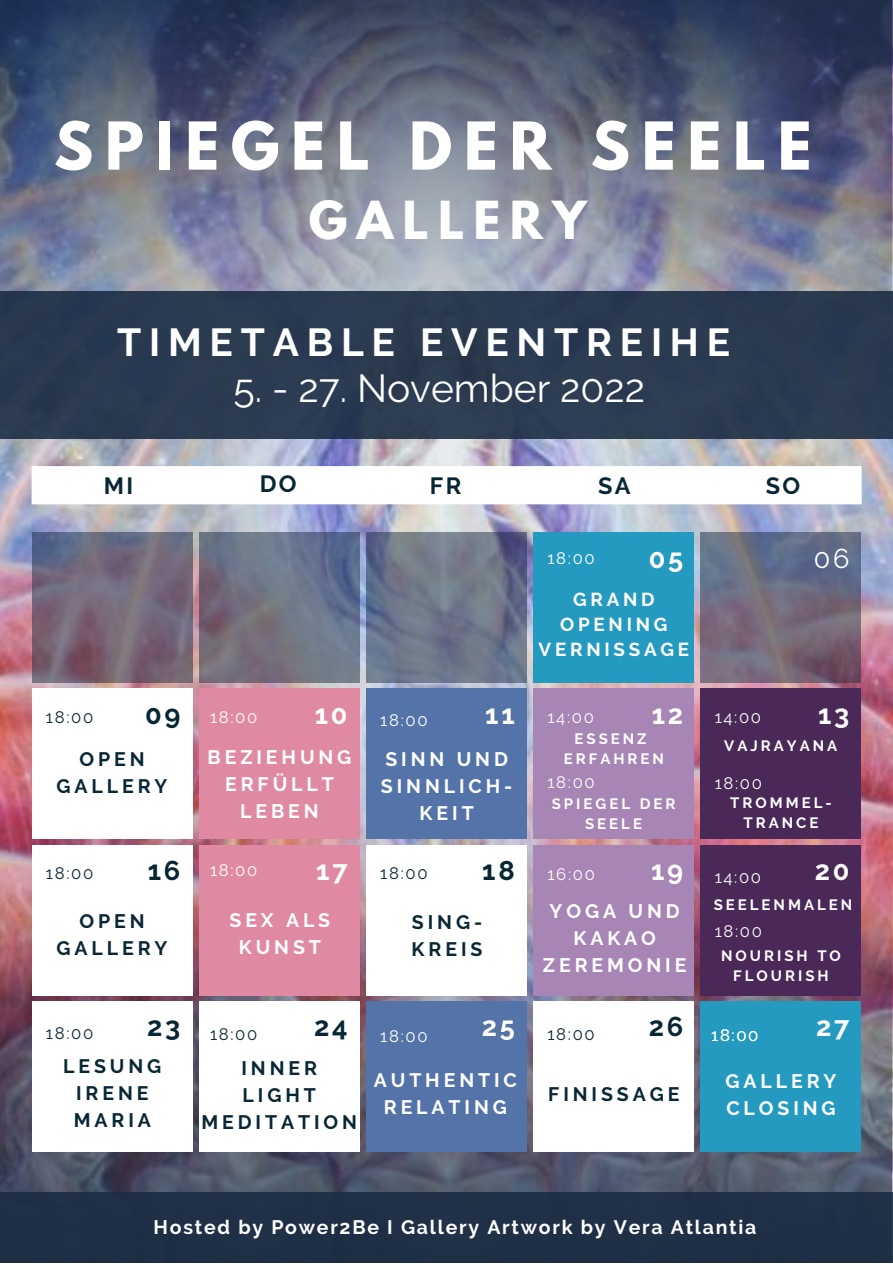
<style>
.page{position:relative;width:893px;height:1264px;background:#fff}
.page>*{position:absolute;margin:0;border:0;box-sizing:border-box;transform-origin:0 0}
.t1{font:700 58.5px "League Spartan";letter-spacing:.2em;color:#fff}
.t2{font:700 46.5px "League Spartan";letter-spacing:.2em;color:#fff}
.t3{font:700 39px "Raleway";letter-spacing:.2em;color:#fff}
.t4{font:39px "Raleway";color:#fff}
.t5{font:700 27.15px "Raleway";letter-spacing:.1em;color:#fff}
.t6{font:700 27.15px "Raleway";letter-spacing:.1em;color:#082735}
.t7{font:27.15px "Raleway";color:#fff}
.t8{font:700 23.4px "Raleway";letter-spacing:.1em;color:#082735}
.t9{font:700 19.5px/27px "Raleway";letter-spacing:.2em;color:#fff;text-align:center}
.t10{font:700 19.5px/27px "Raleway";letter-spacing:.2em;color:#082735;text-align:center}
.t11{font:700 19.5px "Raleway";letter-spacing:.09em;color:#fff}
.t12{font:700 18.75px/25px "Raleway";letter-spacing:.2em;color:#fff;text-align:center}
.t13{font:16.65px "Raleway";letter-spacing:.1em;color:#fff}
.t14{font:16.65px "Raleway";letter-spacing:.1em;color:#082735}
.t15{font:700 15px/20.2px "Raleway";letter-spacing:.2em;color:#fff;text-align:center}
</style>
<div class="page">
<img style="left:0;top:0;width:892px;height:1191px">
<svg style="left:0;top:0;width:891px;height:291px;background:#666e84"></svg>
<div style="left:0;top:291px;width:892px;height:148px;background:#2a3b50"></div>
<img style="left:0;top:823px;width:891px;height:368px">
<div style="left:0;top:1191px;width:892px;height:71px;background:#1a2c43"></div>
<div style="left:32px;top:466px;width:829px;height:38px;background:#fff"></div>
<svg style="left:32px;top:532px;width:160px;height:151px;background:#726678"></svg>
<div style="left:32px;top:688px;width:160px;height:151px;background:#fff"></div>
<div style="left:32px;top:844px;width:160px;height:151px;background:#fff"></div>
<div style="left:32px;top:1000px;width:160px;height:151px;background:#fff"></div>
<div style="left:533px;top:532px;width:161px;height:151px;background:#259ac0"></div>
<div style="left:533px;top:688px;width:161px;height:151px;background:#a785b4"></div>
<div style="left:533px;top:844px;width:161px;height:151px;background:#a785b4"></div>
<div style="left:533px;top:1000px;width:161px;height:151px;background:#fff"></div>
<svg style="left:366px;top:532px;width:160px;height:151px;background:#6c7589"></svg>
<div style="left:366px;top:688px;width:160px;height:151px;background:#5474a9"></div>
<div style="left:366px;top:844px;width:160px;height:151px;background:#fff"></div>
<div style="left:366px;top:1000px;width:160px;height:151px;background:#5474a9"></div>
<svg style="left:199px;top:532px;width:160px;height:151px;background:#6d7184"></svg>
<div style="left:199px;top:688px;width:160px;height:151px;background:#df8aa2"></div>
<div style="left:199px;top:844px;width:160px;height:151px;background:#df8aa2"></div>
<div style="left:199px;top:1000px;width:160px;height:151px;background:#fff"></div>
<svg style="left:700px;top:532px;width:161px;height:151px;background:#6e697d"></svg>
<div style="left:700px;top:688px;width:161px;height:151px;background:#4a2857"></div>
<div style="left:700px;top:844px;width:161px;height:151px;background:#4a2857"></div>
<div style="left:700px;top:1000px;width:161px;height:151px;background:#259ac0"></div>
<h1 class="t1" style="left:54px;top:117px;width:759px">SPIEGEL DER SEELE</h1>
<h2 class="t2" style="left:309px;top:197px;width:279px">GALLERY</h2>
<h3 class="t3" style="left:117px;top:319px;width:614px">TIMETABLE EVENTREIHE</h3>
<h3 class="t4" style="left:233px;top:365px;width:413px">5. - 27. November 2022</h3>
<p class="t8" style="left:104px;top:472px;width:31px">MI</p>
<p class="t8" style="left:260px;top:470px;width:38px">DO</p>
<p class="t8" style="left:430px;top:471px;width:33px">FR</p>
<p class="t8" style="left:598px;top:472px;width:34px">SA</p>
<p class="t8" style="left:765px;top:472px;width:36px">SO</p>
<p class="t13" style="left:547px;top:548px;width:49px">18:00</p>
<h3 class="t5" style="left:648px;top:542px;width:36px">05</h3>
<h3 class="t7" style="left:813px;top:542px;width:37px">06</h3>
<p class="t12" style="left:538px;top:587px;width:152px">GRAND<br>OPENING<br>VERNISSAGE</p>
<h3 class="t6" style="left:145px;top:698px;width:37px">09</h3>
<h3 class="t5" style="left:315px;top:698px;width:34px">10</h3>
<p class="t14" style="left:46px;top:707px;width:49px">18:00</p>
<p class="t13" style="left:210px;top:707px;width:49px">18:00</p>
<p class="t13" style="left:380px;top:710px;width:49px">18:00</p>
<h3 class="t5" style="left:485px;top:698px;width:31px">11</h3>
<h3 class="t5" style="left:651px;top:698px;width:33px">12</h3>
<p class="t13" style="left:547px;top:707px;width:48px">14:00</p>
<p class="t13" style="left:714px;top:707px;width:48px">14:00</p>
<h3 class="t5" style="left:818px;top:698px;width:33px">13</h3>
<p class="t10" style="left:57px;top:746px;width:112px">OPEN<br>GALLERY</p>
<p class="t9" style="left:207px;top:743px;width:145px">BEZIEHUNG<br>ERFÜLLT<br>LEBEN</p>
<p class="t9" style="left:381px;top:746px;width:133px">SINN UND<br>SINNLICH-<br>KEIT</p>
<p class="t15" style="left:563px;top:728px;width:102px">ESSENZ<br>ERFAHREN</p>
<p class="t13" style="left:547px;top:772px;width:49px">18:00</p>
<p class="t15" style="left:551px;top:793px;width:125px">SPIEGEL DER<br>SEELE</p>
<p class="t15" style="left:724px;top:735px;width:115px">VAJRAYANA</p>
<p class="t13" style="left:714px;top:773px;width:49px">18:00</p>
<p class="t15" style="left:730px;top:792px;width:103px">TROMMEL-<br>TRANCE</p>
<h3 class="t6" style="left:148px;top:854px;width:34px">16</h3>
<p class="t14" style="left:46px;top:863px;width:49px">18:00</p>
<p class="t13" style="left:210px;top:860px;width:49px">18:00</p>
<h3 class="t5" style="left:316px;top:854px;width:33px">17</h3>
<p class="t14" style="left:380px;top:863px;width:49px">18:00</p>
<h3 class="t6" style="left:482px;top:854px;width:34px">18</h3>
<p class="t13" style="left:547px;top:864px;width:49px">16:00</p>
<h3 class="t5" style="left:651px;top:854px;width:34px">19</h3>
<p class="t13" style="left:714px;top:867px;width:48px">14:00</p>
<h3 class="t5" style="left:814px;top:854px;width:36px">20</h3>
<p class="t10" style="left:57px;top:907px;width:112px">OPEN<br>GALLERY</p>
<p class="t9" style="left:229px;top:906px;width:102px">SEX ALS<br>KUNST</p>
<p class="t10" style="left:411px;top:908px;width:72px;text-align:left">SING-<br>KREIS</p>
<p class="t9" style="left:543px;top:897px;width:145px">YOGA UND<br>KAKAO<br>ZEREMONIE</p>
<p class="t15" style="left:713px;top:894px;width:140px">SEELENMALEN</p>
<p class="t13" style="left:714px;top:921px;width:49px">18:00</p>
<p class="t15" style="left:721px;top:945px;width:121px">NOURISH TO<br>FLOURISH</p>
<h3 class="t6" style="left:147px;top:1010px;width:35px">23</h3>
<h3 class="t6" style="left:314px;top:1010px;width:35px">24</h3>
<h3 class="t5" style="left:481px;top:1010px;width:35px">25</h3>
<p class="t14" style="left:46px;top:1023px;width:49px">18:00</p>
<p class="t14" style="left:210px;top:1024px;width:49px">18:00</p>
<p class="t14" style="left:547px;top:1024px;width:49px">18:00</p>
<p class="t13" style="left:380px;top:1026px;width:49px">18:00</p>
<h3 class="t6" style="left:648px;top:1010px;width:36px">26</h3>
<p class="t13" style="left:711px;top:1024px;width:49px">18:00</p>
<h3 class="t5" style="left:816px;top:1010px;width:35px">27</h3>
<p class="t10" style="left:63px;top:1052px;width:100px">LESUNG<br>IRENE<br>MARIA</p>
<p class="t10" style="left:201px;top:1054px;width:157px">INNER<br>LIGHT<br>MEDITATION</p>
<p class="t9" style="left:374px;top:1066px;width:144px">AUTHENTIC<br>RELATING</p>
<p class="t10" style="left:548px;top:1080px;width:133px">FINISSAGE</p>
<p class="t9" style="left:725px;top:1067px;width:112px;text-align:left">GALLERY<br>CLOSING</p>
<p class="t11" style="left:154px;top:1215px;width:604px">Hosted by Power2Be I Gallery Artwork by Vera Atlantia</p>
</div>
